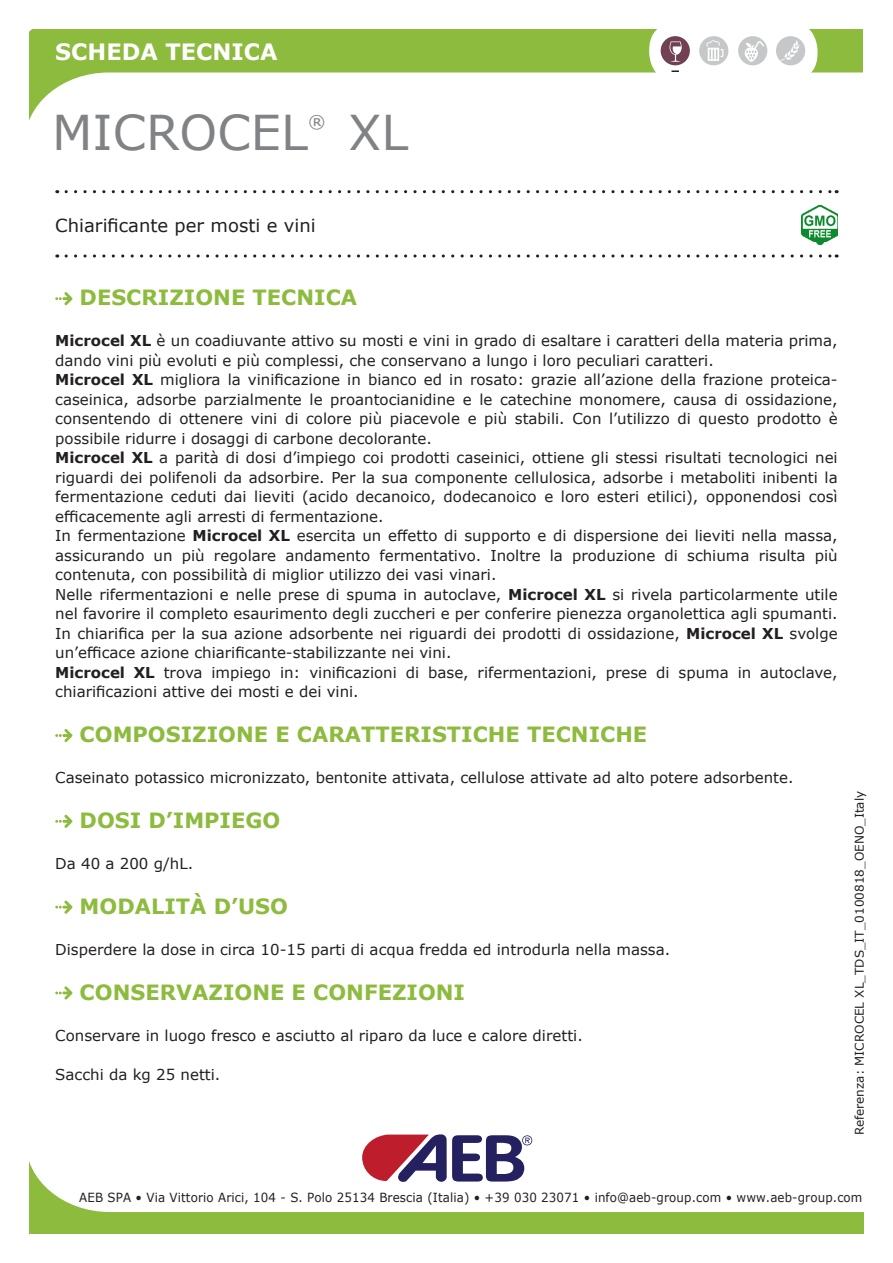
<style>
.page{position:relative;width:893px;height:1263px;background:#fff}
.page>*{position:absolute;margin:0;border:0;box-sizing:border-box;transform-origin:0 0}
.t1{font:48px "Verdana";color:#808285}
.t2{font:700 22.5px "Verdana";color:#fff}
.t3{font:700 21px "Verdana";color:#8dbb3e}
.t4{font:18px "Verdana";color:#231f20}
.t5{font:17.55px "Verdana";color:#808285}
.t6{font:15px/19.5px "Verdana";color:#231f20}
.t7{font:12.6px "Verdana";letter-spacing:.01em;color:#231f20;scale:.94 1}
.t8{font:12px "Verdana";color:#231f20}
.s1{font-weight:700}
</style>
<div class="page">
<svg style="left:30px;top:1164px;width:834px;height:69px"></svg>
<svg style="left:66px;top:190px;width:771px;height:3px"></svg>
<svg style="left:66px;top:254px;width:771px;height:4px"></svg>
<svg style="left:29px;top:30px;width:834px;height:91px"></svg>
<svg style="left:649px;top:21px;width:167px;height:61px"></svg>
<div style="left:650px;top:22px;width:167px;height:60px;background:#fff;border-radius:28px"></div>
<svg style="left:671px;top:70px;width:8px;height:2px"></svg>
<div style="left:776px;top:36px;width:29px;height:29px;background:#c6c7c8;border-radius:50%"></div>
<svg style="left:780px;top:40px;width:20px;height:21px"></svg>
<div style="left:738px;top:36px;width:29px;height:29px;background:#c6c7c8;border-radius:50%"></div>
<div style="left:661px;top:36px;width:29px;height:29px;background:#724053;border-radius:50%"></div>
<div style="left:699px;top:36px;width:29px;height:29px;background:#c6c7c8;border-radius:50%"></div>
<svg style="left:706px;top:40px;width:17px;height:21px"></svg>
<svg style="left:670px;top:41px;width:12px;height:21px"></svg>
<svg style="left:745px;top:41px;width:19px;height:21px"></svg>
<svg style="left:362px;top:1134px;width:170px;height:48px"></svg>
<svg style="left:55px;top:292px;width:17px;height:13px"></svg>
<svg style="left:55px;top:729px;width:17px;height:13px"></svg>
<svg style="left:55px;top:815px;width:17px;height:13px"></svg>
<svg style="left:55px;top:900px;width:17px;height:14px"></svg>
<svg style="left:55px;top:986px;width:17px;height:13px"></svg>
<img style="left:802px;top:205px;width:36px;height:39px">
<h2 class="t2" style="left:55px;top:36px;width:224px">SCHEDA TECNICA</h2>
<p class="t1" style="left:52px;top:100px;width:257px">MICROCEL</p>
<p class="t5" style="left:308px;top:110px;width:19px">®</p>
<p class="t1" style="left:349px;top:100px;width:61px">XL</p>
<p class="t4" style="left:55px;top:213px;width:262px">Chiarificante per mosti e vini</p>
<p class="t3" style="left:80px;top:283px;width:279px">DESCRIZIONE TECNICA</p>
<p class="t6" style="left:55px;top:331px;width:784px"><span class="s1">Microcel XL</span> è un coadiuvante attivo su mosti e vini in grado di esaltare i caratteri della materia prima, dando vini più evoluti e più complessi, che conservano a lungo i loro peculiari caratteri.</p>
<p class="t6" style="left:55px;top:370px;width:784px;text-align:justify"><span class="s1">Microcel XL</span> migliora la vinificazione in bianco ed in rosato: grazie all’azione della frazione proteica&shy;caseinica, adsorbe parzialmente le proantocianidine e le catechine monomere, causa di ossidazione, consentendo di ottenere vini di colore più piacevole e più stabili. Con l’utilizzo di questo prodotto è possibile ridurre i dosaggi di carbone decolorante.</p>
<p class="t6" style="left:55px;top:448px;width:784px;text-align:justify"><span class="s1">Microcel XL</span> a parità di dosi d’impiego coi prodotti caseinici, ottiene gli stessi risultati tecnologici nei riguardi dei polifenoli da adsorbire. Per la sua componente cellulosica, adsorbe i metaboliti inibenti la fermentazione ceduti dai lieviti (acido decanoico, dodecanoico e loro esteri etilici), opponendosi così efficacemente agli arresti di fermentazione.</p>
<p class="t6" style="left:55px;top:526px;width:784px;text-align:justify">In fermentazione <span class="s1">Microcel XL</span> esercita un effetto di supporto e di dispersione dei lieviti nella massa, assicurando un più regolare andamento fermentativo. Inoltre la produzione di schiuma risulta più contenuta, con possibilità di miglior utilizzo dei vasi vinari.</p>
<p class="t6" style="left:55px;top:584px;width:784px">Nelle rifermentazioni e nelle prese di spuma in autoclave, <span class="s1">Microcel XL</span> si rivela particolarmente utile nel favorire il completo esaurimento degli zuccheri e per conferire pienezza organolettica agli spumanti.</p>
<p class="t6" style="left:55px;top:623px;width:784px">In chiarifica per la sua azione adsorbente nei riguardi dei prodotti di ossidazione, <span class="s1">Microcel XL</span> svolge un’efficace azione chiarificante-stabilizzante nei vini.</p>
<p class="t6" style="left:55px;top:662px;width:784px"><span class="s1">Microcel XL</span> trova impiego in: vinificazioni di base, rifermentazioni, prese di spuma in autoclave, chiarificazioni attive dei mosti e dei vini.</p>
<p class="t3" style="left:80px;top:719px;width:569px">COMPOSIZIONE E CARATTERISTICHE TECNICHE</p>
<p class="t6" style="left:55px;top:768px;width:740px">Caseinato potassico micronizzato, bentonite attivata, cellulose attivate ad alto potere adsorbente.</p>
<p class="t3" style="left:80px;top:805px;width:202px">DOSI D’IMPIEGO</p>
<p class="t6" style="left:55px;top:854px;width:139px">Da 40 a 200 g/hL.</p>
<p class="t3" style="left:80px;top:891px;width:210px">MODALITÀ D’USO</p>
<p class="t6" style="left:55px;top:939px;width:616px">Disperdere la dose in circa 10-15 parti di acqua fredda ed introdurla nella massa.</p>
<p class="t3" style="left:80px;top:977px;width:387px">CONSERVAZIONE E CONFEZIONI</p>
<p class="t6" style="left:55px;top:1025px;width:529px">Conservare in luogo fresco e asciutto al riparo da luce e calore diretti.</p>
<p class="t6" style="left:55px;top:1064px;width:167px">Sacchi da kg 25 netti.</p>
<p class="t8" style="left:851px;top:1135px;width:346px;rotate:-90deg">Referenza: MICROCEL XL_TDS_IT_0100818_OENO_Italy</p>
<p class="t7" style="left:79px;top:1189px;width:835px">AEB SPA • Via Vittorio Arici, 104 - S. Polo 25134 Brescia (Italia) • +39 030 23071 • info@aeb-group.com • www.aeb-group.com</p>
</div>
